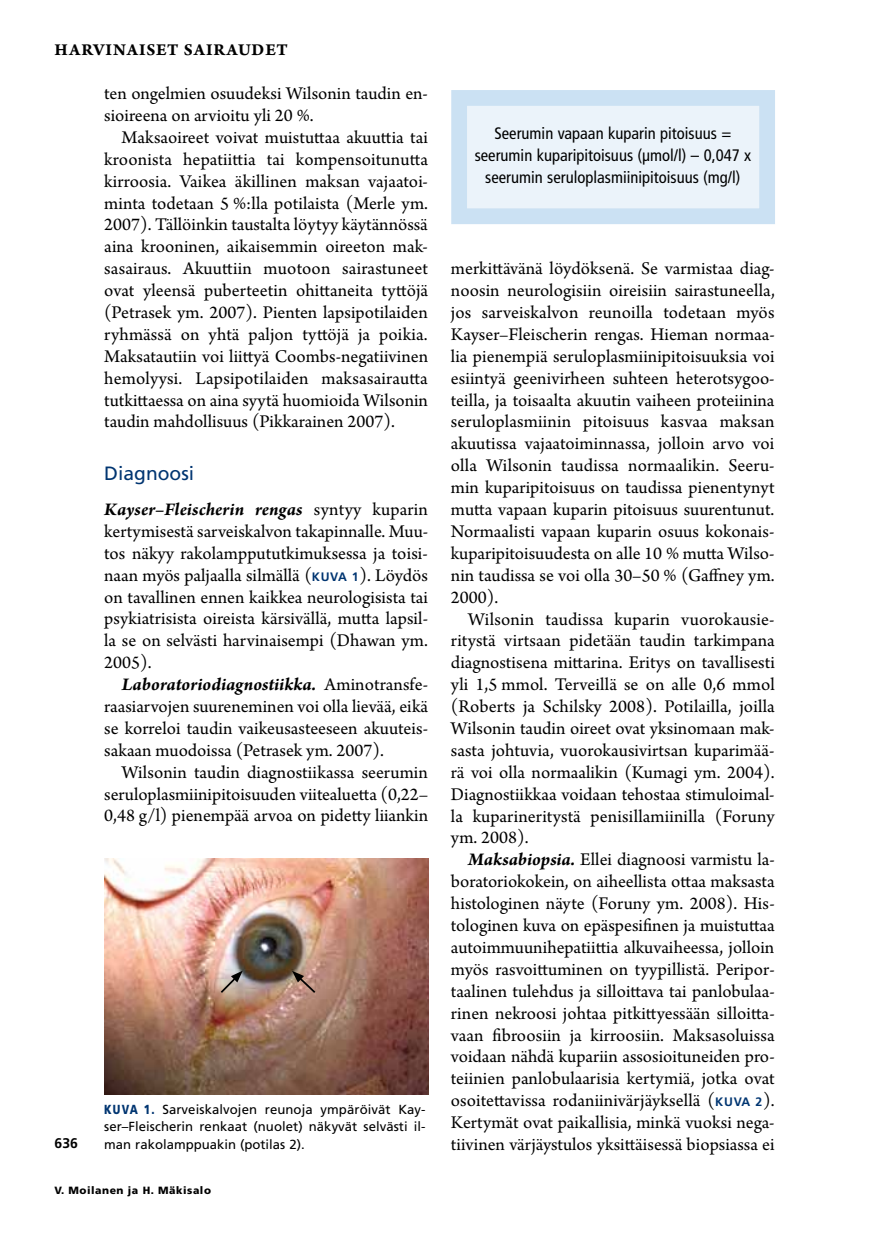
<style>
.page{position:relative;width:874px;height:1241px;background:#fff}
.page>*{position:absolute;margin:0;border:0;box-sizing:border-box;transform-origin:0 0}
.t1{font:19.25px "Frutiger LT Std";color:#003571}
.t2{font:18.9px/21.9px "Arno Pro";color:#000;text-align:justify}
.t3{font:17.5px "Arno Pro Bold Sm Text";letter-spacing:.055em;color:#000}
.t4{font:condensed 16.62px/21.9px "Frutiger LT Std";color:#000;text-align:center}
.t5{font:700 14px "Frutiger LT Std";color:#000}
.t6{font:13.12px/17.5px "Frutiger LT Std";color:#000;text-align:justify}
.t7{font:900 10.5px "Frutiger LT Std";letter-spacing:.05em;color:#000}
.s1{font-weight:700;font-style:italic}
.s2{font-family:"Frutiger LT Std";font-weight:700;font-size:12.25px;color:#003571}
.s3{font-weight:900;color:#003571}
</style>
<div class="page">
<div style="left:459px;top:98px;width:307px;height:118px;background:#ebf3fa"></div>
<div style="left:451px;top:90px;width:323px;height:134px;border:16px solid #cbe1f3"></div>
<img style="left:104px;top:858px;width:324px;height:236px">
<svg style="left:292px;top:970px;width:25px;height:24px"></svg>
<svg style="left:219px;top:970px;width:24px;height:24px"></svg>
<p class="t3" style="left:54px;top:39px;width:234px">HARVINAISET SAIRAUDET</p>
<p class="t2" style="left:104px;top:83px;width:325px">ten ongelmien osuudeksi Wilsonin taudin en&shy;sioireena on arvioitu yli 20 %.</p>
<p class="t2" style="left:104px;top:127px;width:325px;text-indent:17px">Maksaoireet voivat muistuttaa akuuttia tai kroonista hepatiittia tai kompensoitunutta kirroosia. Vaikea äkillinen maksan vajaatoi&shy;minta todetaan 5 %:lla potilaista (Merle ym.<br>2007). Tällöinkin taustalta löytyy käytännössä aina krooninen, aikaisemmin oireeton mak&shy;sasairaus. Akuuttiin muotoon sairastuneet ovat yleensä puberteetin ohittaneita tyttöjä (Petrasek ym. 2007). Pienten lapsipotilaiden ryhmässä on yhtä paljon tyttöjä ja poikia.<br>Maksatautiin voi liittyä Coombs-negatiivinen hemolyysi. Lapsipotilaiden maksasairautta tutkittaessa on aina syytä huomioida Wilsonin taudin mahdollisuus (Pikkarainen 2007).</p>
<p class="t1" style="left:104px;top:462px;width:91px">Diagnoosi</p>
<p class="t2" style="left:104px;top:499px;width:325px"><span class="s1">Kayser–Fleischerin rengas</span> syntyy kuparin kertymisestä sarveiskalvon takapinnalle. Muu&shy;tos näkyy rakolamppututkimuksessa ja toisi&shy;naan myös paljaalla silmällä (<span class="s2">KUVA 1</span>). Löydös on tavallinen ennen kaikkea neurologisista tai psykiatrisista oireista kärsivällä, mutta lapsil&shy;la se on selvästi harvinaisempi (Dhawan ym.<br>2005).</p>
<p class="t2" style="left:104px;top:674px;width:325px;text-indent:17px"><span class="s1">Laboratoriodiagnostiikka.</span> Aminotransfe&shy;raasiarvojen suureneminen voi olla lievää, eikä se korreloi taudin vaikeusasteeseen akuuteis&shy;sakaan muodoissa (Petrasek ym. 2007).</p>
<p class="t2" style="left:104px;top:762px;width:325px;text-indent:17px">Wilsonin taudin diagnostiikassa seerumin seruloplasmiinipitoisuuden viitealuetta (0,22– 0,48 g/l) pienempää arvoa on pidetty liiankin</p>
<p class="t5" style="left:55px;top:1134px;width:25px">636</p>
<p class="t6" style="left:104px;top:1100px;width:323px"><span class="s3">Kuva 1.</span> Sarveiskalvojen reunoja ympäröivät Kay&shy;ser–Fleischerin renkaat (nuolet) näkyvät selvästi il&shy;man rakolamppuakin (potilas 2).</p>
<p class="t7" style="left:54px;top:1183px;width:158px">V. Moilanen ja H. Mäkisalo</p>
<p class="t4" style="left:474px;top:123px;width:278px">Seerumin vapaan kuparin pitoisuus = seerumin kuparipitoisuus (µmol/l) – 0,047 x seerumin seruloplasmiinipitoisuus (mg/l)</p>
<p class="t2" style="left:450px;top:258px;width:325px">merkittävänä löydöksenä. Se varmistaa diag&shy;noosin neurologisiin oireisiin sairastuneella, jos sarveiskalvon reunoilla todetaan myös Kayser–Fleischerin rengas. Hieman normaa&shy;lia pienempiä seruloplasmiinipitoisuuksia voi esiintyä geenivirheen suhteen heterotsygoo&shy;teilla, ja toisaalta akuutin vaiheen proteiinina seruloplasmiinin pitoisuus kasvaa maksan akuutissa vajaatoiminnassa, jolloin arvo voi olla Wilsonin taudissa normaalikin. Seeru&shy;min kuparipitoisuus on taudissa pienentynyt mutta vapaan kuparin pitoisuus suurentunut.<br>Normaalisti vapaan kuparin osuus kokonais&shy;kuparipitoisuudesta on alle 10 % mutta Wilso&shy;nin taudissa se voi olla 30–50 % (Gaffney ym.<br>2000).</p>
<p class="t2" style="left:450px;top:608px;width:325px;text-indent:17px">Wilsonin taudissa kuparin vuorokausie&shy;ritystä virtsaan pidetään taudin tarkimpana diagnostisena mittarina. Eritys on tavallisesti yli 1,5 mmol. Terveillä se on alle 0,6 mmol (Roberts ja Schilsky 2008). Potilailla, joilla Wilsonin taudin oireet ovat yksinomaan mak&shy;sasta johtuvia, vuorokausivirtsan kuparimää&shy;rä voi olla normaalikin (Kumagi ym. 2004).<br>Diagnostiikkaa voidaan tehostaa stimuloimal&shy;la kuparineritystä penisillamiinilla (Foruny ym. 2008).</p>
<p class="t2" style="left:450px;top:849px;width:325px;text-indent:17px"><span class="s1">Maksabiopsia.</span> Ellei diagnoosi varmistu la&shy;boratoriokokein, on aiheellista ottaa maksasta histologinen näyte (Foruny ym. 2008). His&shy;tologinen kuva on epäspesifinen ja muistuttaa autoimmuunihepatiittia alkuvaiheessa, jolloin myös rasvoittuminen on tyypillistä. Peripor&shy;taalinen tulehdus ja silloittava tai panlobulaa&shy;rinen nekroosi johtaa pitkittyessään silloitta&shy;vaan fibroosiin ja kirroosiin. Maksasoluissa voidaan nähdä kupariin assosioituneiden pro&shy;teiinien panlobulaarisia kertymiä, jotka ovat osoitettavissa rodaniinivärjäyksellä (<span class="s2">KUVA 2</span>).<br>Kertymät ovat paikallisia, minkä vuoksi nega&shy;tiivinen värjäystulos yksittäisessä biopsiassa ei</p>
</div>
